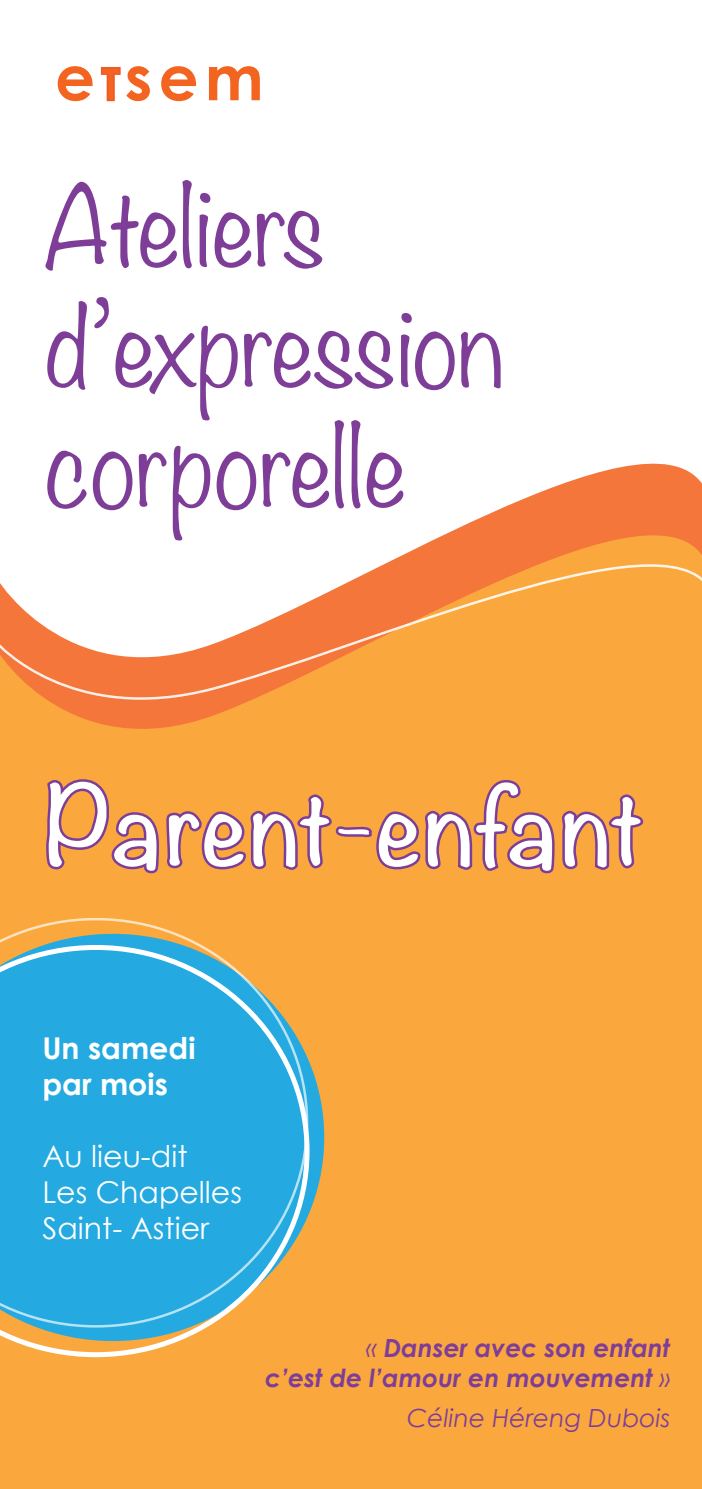
<style>
.page{position:relative;width:702px;height:1489px;background:#fff}
.page>*{position:absolute;margin:0;border:0;box-sizing:border-box;transform-origin:0 0}
.t1{font:300 100px/120px "Noteworthy";color:#7e3e98}
.t2{font:700 100px "Noteworthy";letter-spacing:-.03em;color:#fff}
.t3{font:700 62.5px "Century Gothic";color:#f36421}
.t4{font:30px/36px "Century Gothic";color:#fff}
.t5{font:700 30px/36px "Century Gothic";color:#fff}
.t6{font:italic 700 25px/30px "Century Gothic";color:#7e3e98;text-align:right}
.t7{font:italic 25px "Century Gothic";color:#7e3e98}
.s1{font-size:45px}
.s2{font-weight:400}
</style>
<div class="page">
<svg style="left:444px;top:463px;width:251px;height:72px;fill:#f4763b"></svg>
<div style="left:0;top:535px;width:702px;height:953px;background:#faa83e"></div>
<svg style="left:308px;top:933px;width:16px;height:407px;background:#c3a867"></svg>
<svg style="left:45px;top:778px;width:599px;height:96px;background:#e8994a"></svg>
<svg style="left:100px;top:67px;width:21px;height:35px"></svg>
<svg style="left:695px;top:476px;width:7px;height:88px"></svg>
<svg style="left:0;top:564px;width:702px;height:135px"></svg>
<svg style="left:0;top:944px;width:309px;height:412px;background:#d6b26f"></svg>
<svg style="left:0;top:917px;width:308px;height:410px;background:#48accb"></svg>
<h2 class="t3" style="left:55px;top:38px;width:210px">e<span class="s1">T</span>sem</h2>
<h1 class="t1" style="left:44px;top:164px;width:461px">Ateliers d’expression corporelle</h1>
<h1 class="t2" style="left:44px;top:737px;width:602px">Parent-enfant</h1>
<p class="t5" style="left:42px;top:1029px;width:155px">Un samedi par mois</p>
<p class="t4" style="left:42px;top:1137px;width:201px">Au lieu-dit<br>Les Chapelles<br>Saint- Astier</p>
<p class="t6" style="left:265px;top:1331px;width:407px"><span class="s2">«</span> Danser avec son enfant<br>c’est de l’amour en mouvement <span class="s2">»</span></p>
<p class="t7" style="left:407px;top:1402px;width:265px">Céline Héreng Dubois</p>
</div>
